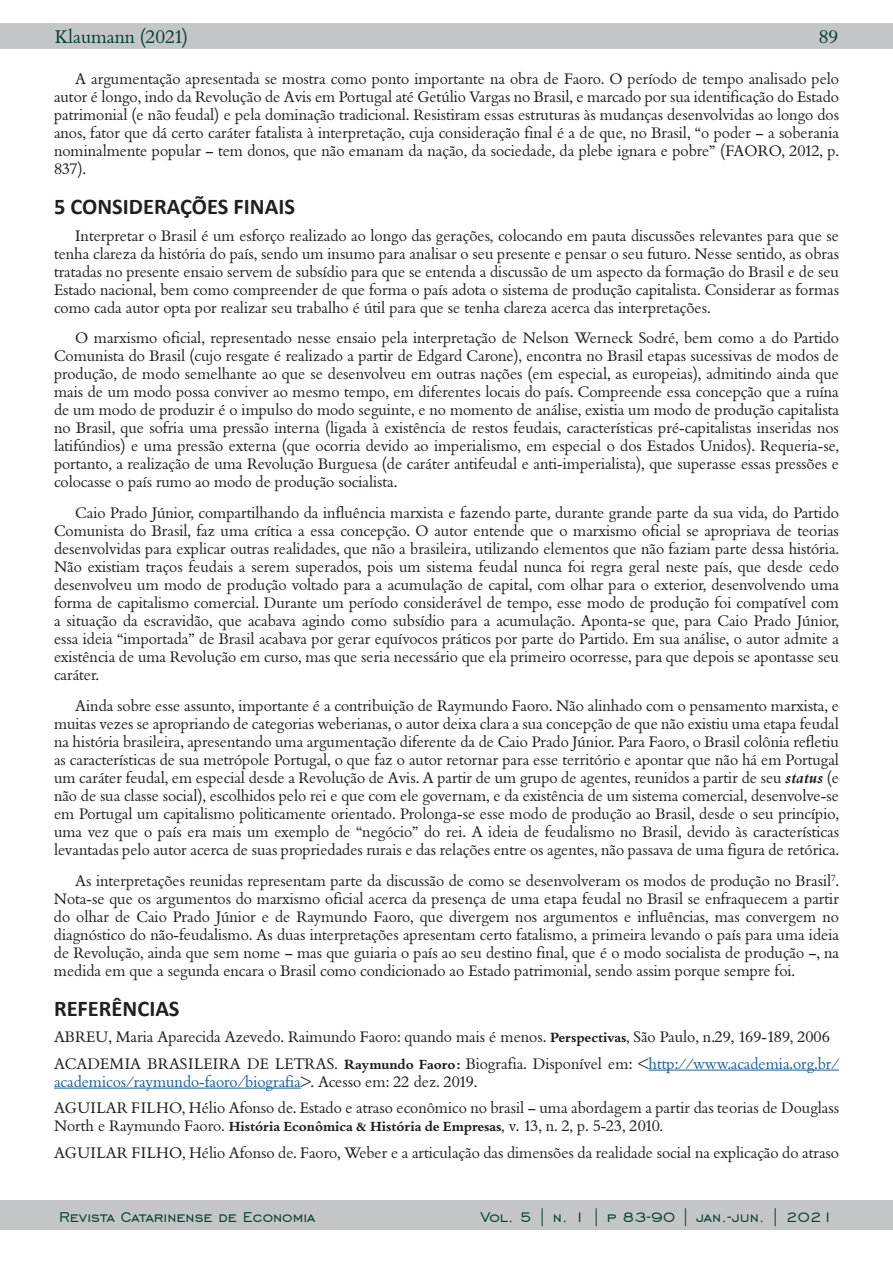
<style>
.page{position:relative;width:893px;height:1263px;background:#fff}
.page>*{position:absolute;margin:0;border:0;box-sizing:border-box;transform-origin:0 0}
.t1{font:700 22.5px "Calibri";color:#231f20}
.t2{font:18px "Engravers Gothic BT";color:#03432e}
.t3{font:18px "Bembo BQ";color:#03432e}
.t4{font:15px/18px "Bembo BQ";color:#231f20;text-align:justify}
.s1{font-weight:700;font-style:italic}
.s2{font-family:"Bembo Book MT Std";font-weight:700}
.s3{color:#175d9e}
</style>
<div class="page">
<div style="left:0;top:23px;width:893px;height:26px;background:#c3c5c6"></div>
<div style="left:0;top:1200px;width:893px;height:30px;background:#c3c5c6"></div>
<hr style="left:649px;top:1070px;width:190px;height:1px;background:#175d9e">
<hr style="left:54px;top:1088px;width:247px;height:1px;background:#175d9e">
<p class="t3" style="left:55px;top:27px;width:135px">Klaumann (2021)</p>
<p class="t3" style="left:819px;top:27px;width:21px">89</p>
<p class="t4" style="left:54px;top:71px;width:786px;text-indent:21px">A argumentação apresentada se mostra como ponto importante na obra de Faoro. O período de tempo analisado pelo autor é longo, indo da Revolução de Avis em Portugal até Getúlio Vargas no Brasil, e marcado por sua identificação do Estado patrimonial (e não feudal) e pela dominação tradicional. Resistiram essas estruturas às mudanças desenvolvidas ao longo dos anos, fator que dá certo caráter fatalista à interpretação, cuja consideração final é a de que, no Brasil, “o poder – a soberania nominalmente popular – tem donos, que não emanam da nação, da sociedade, da plebe ignara e pobre” (FAORO, 2012, p.<br>837).</p>
<h1 class="t1" style="left:54px;top:191px;width:242px">5 CONSIDERAÇÕES FINAIS</h1>
<p class="t4" style="left:54px;top:227px;width:786px;text-indent:21px">Interpretar o Brasil é um esforço realizado ao longo das gerações, colocando em pauta discussões relevantes para que se tenha clareza da história do país, sendo um insumo para analisar o seu presente e pensar o seu futuro. Nesse sentido, as obras tratadas no presente ensaio servem de subsídio para que se entenda a discussão de um aspecto da formação do Brasil e de seu Estado nacional, bem como compreender de que forma o país adota o sistema de produção capitalista. Considerar as formas como cada autor opta por realizar seu trabalho é útil para que se tenha clareza acerca das interpretações.</p>
<p class="t4" style="left:54px;top:330px;width:787px;text-indent:21px">O marxismo oficial, representado nesse ensaio pela interpretação de Nelson Werneck Sodré, bem como a do Partido Comunista do Brasil (cujo resgate é realizado a partir de Edgard Carone), encontra no Brasil etapas sucessivas de modos de produção, de modo semelhante ao que se desenvolveu em outras nações (em especial, as europeias), admitindo ainda que mais de um modo possa conviver ao mesmo tempo, em diferentes locais do país. Compreende essa concepção que a ruína de um modo de produzir é o impulso do modo seguinte, e no momento de análise, existia um modo de produção capitalista no Brasil, que sofria uma pressão interna (ligada à existência de restos feudais, características pré-capitalistas inseridas nos latifúndios) e uma pressão externa (que ocorria devido ao imperialismo, em especial o dos Estados Unidos). Requeria-se, portanto, a realização de uma Revolução Burguesa (de caráter antifeudal e anti-imperialista), que superasse essas pressões e colocasse o país rumo ao modo de produção socialista.</p>
<p class="t4" style="left:54px;top:505px;width:786px;text-indent:21px">Caio Prado Júnior, compartilhando da influência marxista e fazendo parte, durante grande parte da sua vida, do Partido Comunista do Brasil, faz uma crítica a essa concepção. O autor entende que o marxismo oficial se apropriava de teorias desenvolvidas para explicar outras realidades, que não a brasileira, utilizando elementos que não faziam parte dessa história.<br>Não existiam traços feudais a serem superados, pois um sistema feudal nunca foi regra geral neste país, que desde cedo desenvolveu um modo de produção voltado para a acumulação de capital, com olhar para o exterior, desenvolvendo uma forma de capitalismo comercial. Durante um período considerável de tempo, esse modo de produção foi compatível com a situação da escravidão, que acabava agindo como subsídio para a acumulação. Aponta-se que, para Caio Prado Júnior, essa ideia “importada” de Brasil acabava por gerar equívocos práticos por parte do Partido. Em sua análise, o autor admite a existência de uma Revolução em curso, mas que seria necessário que ela primeiro ocorresse, para que depois se apontasse seu caráter.</p>
<p class="t4" style="left:54px;top:697px;width:786px;text-indent:21px">Ainda sobre esse assunto, importante é a contribuição de Raymundo Faoro. Não alinhado com o pensamento marxista, e muitas vezes se apropriando de categorias weberianas, o autor deixa clara a sua concepção de que não existiu uma etapa feudal na história brasileira, apresentando uma argumentação diferente da de Caio Prado Júnior. Para Faoro, o Brasil colônia refletiu as características de sua metrópole Portugal, o que faz o autor retornar para esse território e apontar que não há em Portugal um caráter feudal, em especial desde a Revolução de Avis. A partir de um grupo de agentes, reunidos a partir de seu <span class="s1">status</span> (e não de sua classe social), escolhidos pelo rei e que com ele governam, e da existência de um sistema comercial, desenvolve-se em Portugal um capitalismo politicamente orientado. Prolonga-se esse modo de produção ao Brasil, desde o seu princípio, uma vez que o país era mais um exemplo de “negócio” do rei. A ideia de feudalismo no Brasil, devido às características levantadas pelo autor acerca de suas propriedades rurais e das relações entre os agentes, não passava de uma figura de retórica.</p>
<p class="t4" style="left:54px;top:872px;width:787px;text-indent:21px">As interpretações reunidas representam parte da discussão de como se desenvolveram os modos de produção no Brasil<sup>7</sup>.<br>Nota-se que os argumentos do marxismo oficial acerca da presença de uma etapa feudal no Brasil se enfraquecem a partir do olhar de Caio Prado Júnior e de Raymundo Faoro, que divergem nos argumentos e influências, mas convergem no diagnóstico do não-feudalismo. As duas interpretações apresentam certo fatalismo, a primeira levando o país para uma ideia de Revolução, ainda que sem nome – mas que guiaria o país ao seu destino final, que é o modo socialista de produção –, na medida em que a segunda encara o Brasil como condicionado ao Estado patrimonial, sendo assim porque sempre foi.</p>
<h1 class="t1" style="left:54px;top:992px;width:127px">REFERÊNCIAS</h1>
<p class="t4" style="left:54px;top:1024px;width:786px;line-height:26.5px">ABREU, Maria Aparecida Azevedo. Raimundo Faoro: quando mais é menos. <span class="s2">Perspectivas</span>, São Paulo, n.29, 169-189, 2006<br>ACADEMIA BRASILEIRA DE LETRAS. <span class="s2">Raymundo Faoro:</span> Biografia. Disponível em: &lt;<span class="s3">http://www.academia.org.br/</span></p>
<p class="t4" style="left:54px;top:1069px;width:787px;line-height:26.5px"><span class="s3">academicos/raymundo-faoro/biografia</span>&gt;. Acesso em: 22 dez. 2019.<br>AGUILAR FILHO, Hélio Afonso de. Estado e atraso econômico no brasil – uma abordagem a partir das teorias de Douglass</p>
<p class="t4" style="left:54px;top:1113px;width:786px;line-height:26.5px">North e Raymundo Faoro. <span class="s2">História Econômica &amp; História de Empresas</span>, v. 13, n. 2, p. 5-23, 2010.<br>AGUILAR FILHO, Hélio Afonso de. Faoro, Weber e a articulação das dimensões da realidade social na explicação do atraso</p>
<p class="t2" style="left:59px;top:1207px;width:258px">Revista Catarinense de Economia</p>
<p class="t2" style="left:480px;top:1207px;width:355px">Vol. 5 | n. 1 | p 83-90 | jan.-jun. | 2021</p>
</div>
